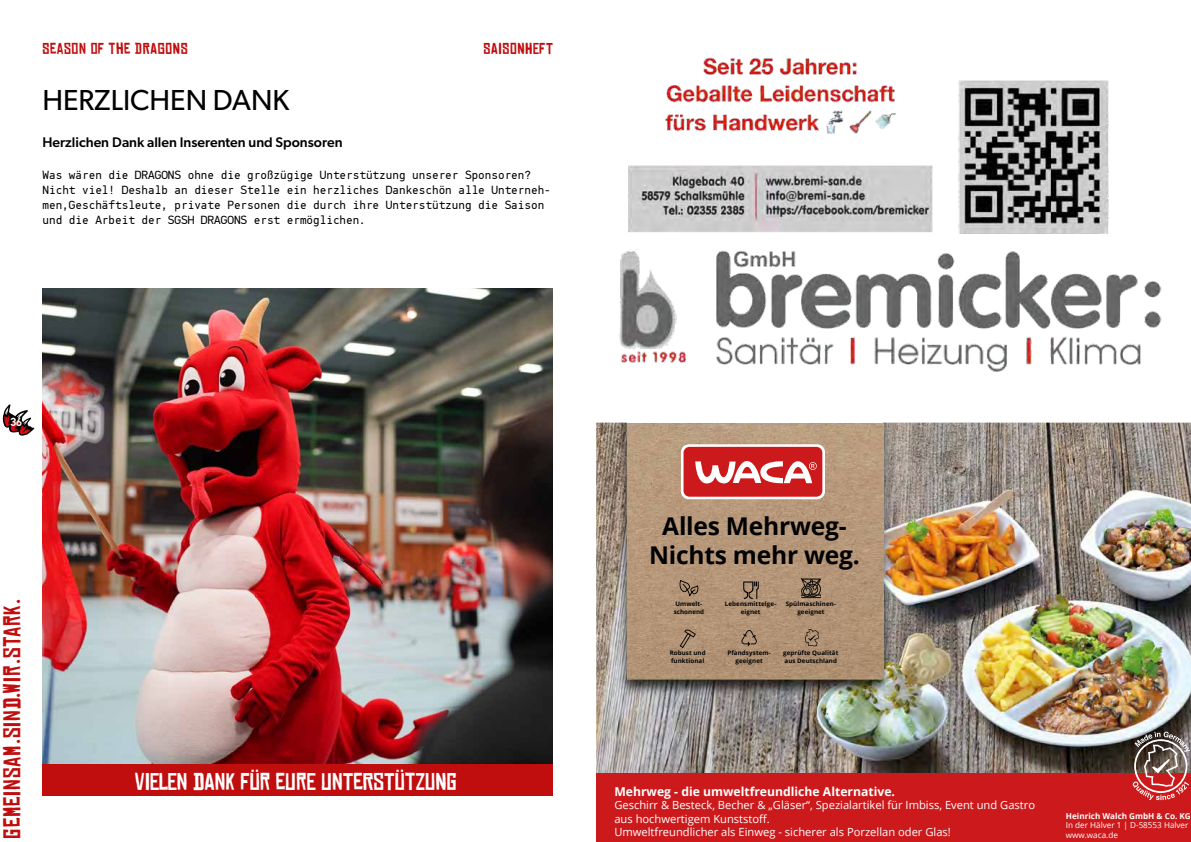
<style>
.page{position:relative;width:1191px;height:842px;background:#fff}
.page>*{position:absolute;margin:0;border:0;box-sizing:border-box;transform-origin:0 0}
.t1{font:29px "Gibson";color:#000}
.t2{font:700 24.5px/29.4px "Open Sans";letter-spacing:-.01em;color:#020203;text-align:center}
.t3{font:23px "Chinese Rocks Rg";color:#fff}
.t4{font:23px "Chinese Rocks Rg";letter-spacing:.04em;color:#c00d0e}
.t5{font:15px "Chinese Rocks Rg";letter-spacing:.04em;color:#c00d0e}
.t6{font:500 14px "Gibson";color:#000}
.t7{font:700 12.3px "Open Sans";color:#fff}
.t8{font:12px/15px "PF Din Mono";color:#000}
.t9{font:500 12px "PF Din Mono";color:#fff}
.t10{font:11.2px/13.5px "Open Sans";color:#fff}
.t11{font:8.2px/9.8px "Open Sans";color:#fff}
.t12{font:700 8.2px "Open Sans";color:#fff}
.t13{font:700 6.2px/7.7px "Open Sans";letter-spacing:.015em;color:#020203;text-align:center}
</style>
<div class="page">
<img style="left:43px;top:288px;width:510px;height:476px">
<div style="left:43px;top:764px;width:510px;height:31px;background:#c00d0e"></div>
<svg style="left:3px;top:404px;width:31px;height:32px"></svg>
<img style="left:619px;top:57px;width:543px;height:315px">
<img style="left:596px;top:423px;width:595px;height:350px">
<img style="left:628px;top:423px;width:255px;height:254px">
<svg style="left:681px;top:444px;width:144px;height:55px"></svg>
<svg style="left:683px;top:447px;width:139px;height:50px"></svg>
<img style="left:742px;top:581px;width:17px;height:18px">
<svg style="left:741px;top:630px;width:16px;height:16px"></svg>
<svg style="left:679px;top:580px;width:19px;height:16px"></svg>
<svg style="left:800px;top:578px;width:21px;height:20px"></svg>
<svg style="left:680px;top:630px;width:15px;height:18px"></svg>
<svg style="left:805px;top:629px;width:14px;height:17px"></svg>
<div style="left:596px;top:773px;width:595px;height:69px;background:#cc1a1c"></div>
<svg style="left:1132px;top:732px;width:58px;height:68px"></svg>
<p class="t5" style="left:43px;top:40px;width:147px">SEASON OF THE DRAGONS</p>
<p class="t5" style="left:483px;top:40px;width:71px">SAISONHEFT</p>
<h1 class="t1" style="left:43px;top:82px;width:248px">HERZLICHEN DANK</h1>
<p class="t6" style="left:43px;top:134px;width:301px">Herzlichen Dank allen Inserenten und Sponsoren</p>
<p class="t8" style="left:43px;top:166px;width:510px">Was wären die DRAGONS ohne die großzügige Unterstützung unserer Sponsoren?<br>Nicht viel! Deshalb an dieser Stelle ein herzliches Dankeschön alle Unterneh&shy;men,Geschäftsleute, private Personen die durch ihre Unterstützung die Saison und die Arbeit der SGSH DRAGONS erst ermöglichen.</p>
<p class="t9" style="left:10px;top:412px;width:14px">36</p>
<h2 class="t2" style="left:649px;top:510px;width:212px">Alles Mehrweg-<br>Nichts mehr weg.</h2>
<h3 class="t4" style="left:0;top:839px;width:241px;rotate:-90deg">GEMEINSAM.SIND.WIR.STARK.</h3>
<p class="t13" style="left:725px;top:600px;width:53px">Lebensmittelge&shy;eignet</p>
<p class="t13" style="left:673px;top:600px;width:32px">Umwelt&shy;schonend</p>
<p class="t13" style="left:786px;top:600px;width:52px">Spülmaschinen&shy;geeignet</p>
<p class="t13" style="left:669px;top:648px;width:37px;text-align:left">Robust und funktional</p>
<p class="t13" style="left:783px;top:648px;width:57px;text-align:left">geprüfte Qualität aus Deutschland</p>
<p class="t13" style="left:727px;top:648px;width:45px">Pfandsystem&shy;geeignet</p>
<h3 class="t3" style="left:135px;top:769px;width:324px">VIELEN DANK FÜR EURE UNTERSTÜTZUNG</h3>
<p class="t7" style="left:614px;top:782px;width:282px">Mehrweg - die umweltfreundliche Alternative.</p>
<p class="t10" style="left:614px;top:798px;width:422px">Geschirr &amp; Besteck, Becher &amp; „Gläser“, Spezialartikel für Imbiss, Event und Gastro aus hochwertigem Kunststoff.<br>Umweltfreundlicher als Einweg - sicherer als Porzellan oder Glas!</p>
<p class="t12" style="left:1065px;top:810px;width:126px">Heinrich Walch GmbH &amp; Co. KG</p>
<p class="t11" style="left:1065px;top:820px;width:124px">In der Hälver 1 | D-58553 Halver www.waca.de</p>
</div>
